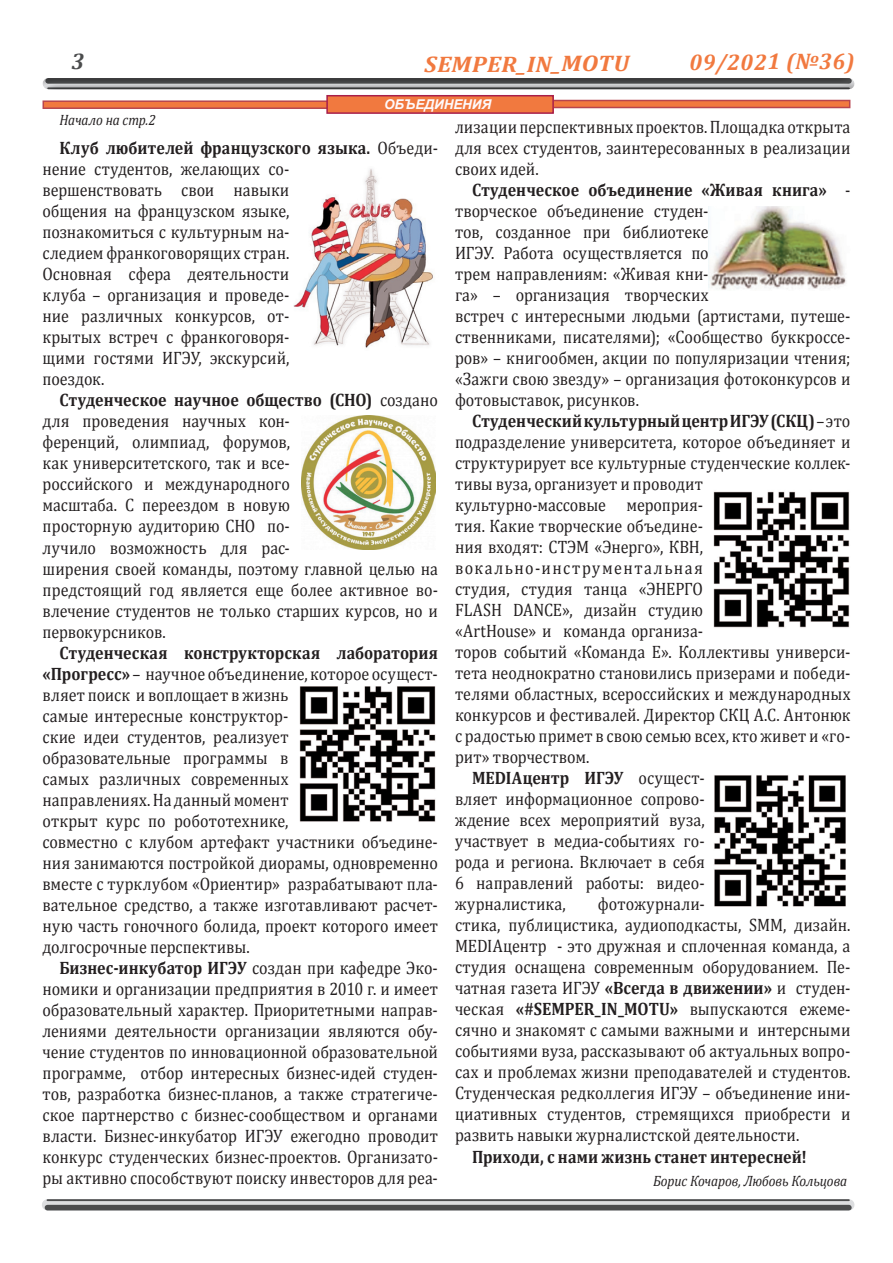
<style>
.page{position:relative;width:893px;height:1263px;background:#fff}
.page>*{position:absolute;margin:0;border:0;box-sizing:border-box;transform-origin:0 0}
.t1{font:italic 700 22.5px "Cambria";color:#f1793f;scale:1.09 1}
.t2{font:italic 700 22.5px "Cambria";color:#f1793f}
.t3{font:18px/21px "Cambria";color:#231f20;scale:.89 1}
.t4{font:700 18px "Cambria";letter-spacing:.005em;color:#231f20;scale:.89 1}
.t5{font:18px "Cambria";letter-spacing:.09em;color:#231f20;scale:.89 1}
.t6{font:italic 15px "Cambria";letter-spacing:-.01em;color:#231f20;scale:.89 1}
.t7{font:italic 700 13.5px "Arial";letter-spacing:-.005em;color:#fef9fb}
.s1{font-weight:700}
.s2{font-weight:400}
</style>
<div class="page">
<svg style="left:47px;top:1201px;width:802px;height:4px;background:#d2d3d5"></svg>
<hr style="left:47px;top:1199px;width:802px;height:2px;background:#4b4c4d">
<div style="left:47px;top:1205px;width:802px;height:5px;background:#4b4c4d"></div>
<div style="left:0;top:33px;width:893px;height:102px;background:#231f20;opacity:.5"></div>
<svg style="left:554px;top:100px;width:296px;height:8px;background:#de6843"></svg>
<div style="left:43px;top:100px;width:291px;height:9px;background:#f1793f;border:2px solid #b8454e"></div>
<div style="left:327px;top:96px;width:226px;height:17px;background:#f1793f"></div>
<div style="left:326px;top:95px;width:228px;height:19px;border:2px solid #a81f4a"></div>
<img style="left:301px;top:416px;width:134px;height:133px">
<img style="left:713px;top:491px;width:137px;height:137px">
<img style="left:714px;top:775px;width:132px;height:132px">
<img style="left:299px;top:686px;width:137px;height:136px">
<img style="left:294px;top:168px;width:139px;height:180px">
<img style="left:709px;top:206px;width:137px;height:84px">
<svg style="left:72px;top:53px;width:12px;height:16px"></svg>
<p class="t1" style="left:424px;top:50px;width:189px;rotate:-1deg">SEMPER_IN_MOTU</p>
<p class="t2" style="left:689px;top:47px;width:167px;rotate:-1deg">09/2021 (№36)</p>
<p class="t7" style="left:384px;top:96px;width:109px">ОБЪЕДИНЕНИЯ</p>
<p class="t3" style="left:43px;top:138px;width:446px;text-indent:17px"><span class="s1">Клуб любителей французского языка.</span> Объеди&shy;нение студентов, желающих со-<br>вершенствовать свои навыки<br>общения на французском языке,<br>познакомиться с культурным на-<br>следием франкоговорящих стран.<br>Основная сфера деятельности<br>клуба – организация и проведе-<br>ние различных конкурсов, от-<br>крытых встреч с франкоговоря-<br>щими гостями ИГЭУ, экскурсий,<br>поездок.</p>
<p class="t3" style="left:43px;top:390px;width:446px;text-indent:17px"><span class="s1">Студенческое научное общество (СНО)</span> создано для проведения научных кон-<br>ференций, олимпиад, форумов,<br>как университетского, так и все-<br>российского и международного<br>масштаба. С переездом в новую<br>просторную аудиторию СНО по-<br>лучило возможность для рас-<br>ширения своей команды, поэтому главной целью на предстоящий год является еще более активное во&shy;влечение студентов не только старших курсов, но и первокурсников.</p>
<p class="t3" style="left:42px;top:642px;width:446px;text-indent:17px"><span class="s1">Студенческая конструкторская лаборатория «Прогресс»</span> – научное объединение, которое осущест&shy;вляет поиск и воплощает в жизнь<br>самые интересные конструктор-<br>ские идеи студентов, реализует<br>образовательные программы в<br>самых различных современных<br>направлениях. На данный момент<br>открыт курс по робототехнике,<br>совместно с клубом артефакт участники объедине&shy;ния занимаются постройкой диорамы, одновременно вместе с турклубом «Ориентир» разрабатывают пла&shy;вательное средство, а также изготавливают расчет&shy;ную часть гоночного болида, проект которого имеет долгосрочные перспективы.</p>
<p class="t3" style="left:42px;top:957px;width:446px;text-align:justify;text-indent:17px"><span class="s1">Бизнес-инкубатор ИГЭУ</span> создан при кафедре Эко&shy;номики и организации предприятия в 2010 г. и имеет образовательный характер. Приоритетными направ&shy;лениями деятельности организации являются обу&shy;чение студентов по инновационной образовательной программе, отбор интересных бизнес-идей студен&shy;тов, разработка бизнес-планов, а также стратегиче&shy;ское партнерство с бизнес-сообществом и органами власти. Бизнес-инкубатор ИГЭУ ежегодно проводит конкурс студенческих бизнес-проектов. Организато&shy;ры активно способствуют поиску инвесторов для реа-</p>
<p class="t6" style="left:60px;top:110px;width:110px">Начало на стр.2</p>
<p class="t3" style="left:455px;top:116px;width:446px;text-align:justify">лизации перспективных проектов. Площадка открыта для всех студентов, заинтересованных в реализации своих идей.</p>
<p class="t3" style="left:455px;top:179px;width:446px;text-indent:17px"><span class="s1">Студенческое объединение «Живая книга»</span> - творческое объединение студен-<br>тов, созданное при библиотеке<br>ИГЭУ. Работа осуществляется по<br>трем направлениям: «Живая кни-<br>га» – организация творческих<br>встреч с интересными людьми (артистами, путеше&shy;ственниками, писателями); «Сообщество буккроссе&shy;ров» – книгообмен, акции по популяризации чтения; «Зажги свою звезду» – организация фотоконкурсов и фотовыставок, рисунков.</p>
<p class="t4" style="left:472px;top:408px;width:427px">Студенческий культурный центр ИГЭУ (СКЦ) <span class="s2">– это</span></p>
<p class="t3" style="left:455px;top:431px;width:446px">подразделение университета, которое объединяет и</p>
<p class="t3" style="left:455px;top:452px;width:446px">структурирует все культурные студенческие коллек-</p>
<p class="t3" style="left:455px;top:473px;width:280px">тивы вуза, организует и проводит</p>
<p class="t3" style="left:455px;top:494px;width:280px">культурно-массовые мероприя-</p>
<p class="t3" style="left:455px;top:515px;width:280px">тия. Какие творческие объедине-</p>
<p class="t3" style="left:455px;top:536px;width:280px">ния входят: СТЭМ «Энерго», КВН,</p>
<p class="t5" style="left:455px;top:557px;width:280px">вокально-инструментальная</p>
<p class="t3" style="left:455px;top:578px;width:280px">студия, студия танца «ЭНЕРГО</p>
<p class="t3" style="left:455px;top:599px;width:280px">FLASH DANCE», дизайн студию</p>
<p class="t3" style="left:455px;top:620px;width:280px">«ArtHouse» и команда организа-</p>
<p class="t3" style="left:455px;top:641px;width:446px">торов событий «Команда Е». Коллективы универси-</p>
<p class="t3" style="left:455px;top:663px;width:446px">тета неоднократно становились призерами и победи-</p>
<p class="t3" style="left:455px;top:684px;width:446px">телями областных, всероссийских и международных</p>
<p class="t3" style="left:455px;top:705px;width:446px">конкурсов и фестивалей. Директор СКЦ А.С. Антонюк</p>
<p class="t3" style="left:455px;top:726px;width:446px">с радостью примет в свою семью всех, кто живет и «го-</p>
<p class="t3" style="left:455px;top:747px;width:153px">рит» творчеством.</p>
<p class="t4" style="left:472px;top:765px;width:263px">MEDIAцентр ИГЭУ <span class="s2">осущест-</span></p>
<p class="t3" style="left:455px;top:789px;width:282px">вляет информационное сопрово-</p>
<p class="t3" style="left:455px;top:810px;width:282px">ждение всех мероприятий вуза,</p>
<p class="t3" style="left:455px;top:831px;width:282px">участвует в медиа-событиях го-</p>
<p class="t3" style="left:455px;top:852px;width:282px">рода и региона. Включает в себя</p>
<p class="t3" style="left:455px;top:873px;width:282px">6 направлений работы: видео-</p>
<p class="t3" style="left:455px;top:894px;width:126px">журналистика,</p>
<p class="t3" style="left:455px;top:894px;width:446px;text-indent:143px">фотожурнали-<br>стика, публицистика, аудиоподкасты, SMM, дизайн.<br>MEDIAцентр - это дружная и сплоченная команда, а студия оснащена современным оборудованием. Пе&shy;чатная газета ИГЭУ <span class="s1">«Всегда в движении»</span> и студен&shy;ческая <span class="s1">«#SEMPER_IN_MOTU»</span> выпускаются ежеме&shy;сячно и знакомят с самыми важными и интерсными событиями вуза, рассказывают об актуальных вопро&shy;сах и проблемах жизни преподавателей и студентов.<br>Студенческая редколлегия ИГЭУ – объединение ини&shy;циативных студентов, стремящихся приобрести и развить навыки журналистской деятельности.</p>
<p class="t4" style="left:472px;top:1144px;width:378px">Приходи, с нами жизнь станет интересней!</p>
<p class="t6" style="left:653px;top:1171px;width:220px">Борис Кочаров, Любовь Кольцова</p>
</div>
